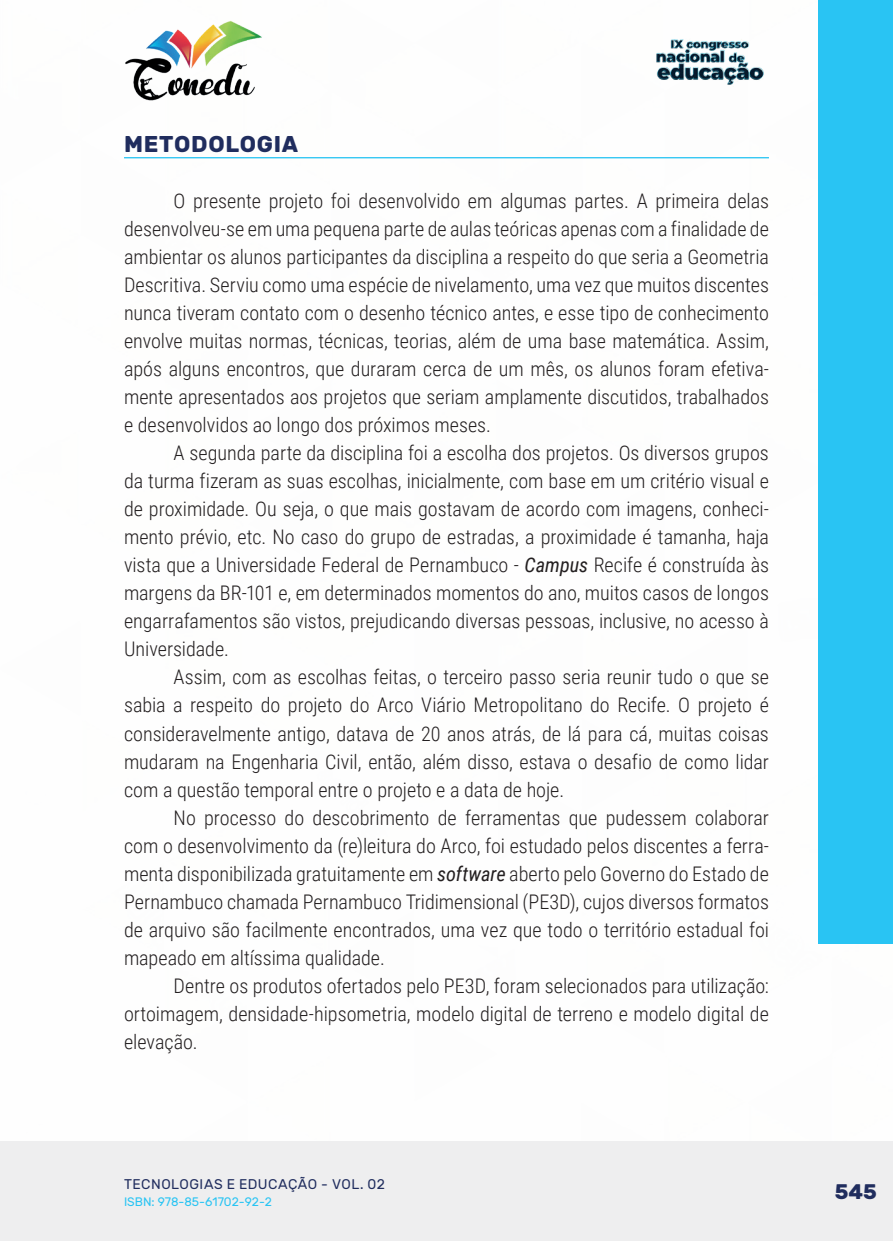
<style>
.page{position:relative;width:893px;height:1241px;background:#fff}
.page>*{position:absolute;margin:0;border:0;box-sizing:border-box;transform-origin:0 0}
._10_SUBTITULO{font:700 22.75px "Rubik";letter-spacing:.03em;color:#202d5e}
.t1{font:700 21px "Rubik";color:#202d5e}
._9_CORPO{font:300 20.12px/28px "Roboto Condensed";color:#231f20;text-align:justify}
.t2{font:14px "Rubik";letter-spacing:.035em;color:#202d5e}
.t3{font:12.25px "Rubik";color:#29c4f3}
.s1{font-weight:400;font-style:italic}
</style>
<div class="page">
<div style="left:0;top:1141px;width:893px;height:99px;background:#eeeeef"></div>
<div style="left:819px;top:0;width:74px;height:943px;background:#29c4f3"></div>
<img style="left:125px;top:20px;width:137px;height:81px">
<img style="left:656px;top:39px;width:108px;height:46px">
<hr style="left:124px;top:157px;width:645px;height:1px;background:#29c4f3">
<p class="_10_SUBTITULO" style="left:124px;top:131px;width:176px">METODOLOGIA</p>
<p class="_9_CORPO" style="left:124px;top:186px;width:646px;text-indent:50px">O presente projeto foi desenvolvido em algumas partes. A primeira delas desenvolveu-se em uma pequena parte de aulas teóricas apenas com a finalidade de ambientar os alunos participantes da disciplina a respeito do que seria a Geometria Descritiva. Serviu como uma espécie de nivelamento, uma vez que muitos discentes nunca tiveram contato com o desenho técnico antes, e esse tipo de conhecimento envolve muitas normas, técnicas, teorias, além de uma base matemática. Assim, após alguns encontros, que duraram cerca de um mês, os alunos foram efetiva&shy;mente apresentados aos projetos que seriam amplamente discutidos, trabalhados e desenvolvidos ao longo dos próximos meses.</p>
<p class="_9_CORPO" style="left:124px;top:438px;width:646px;text-indent:50px">A segunda parte da disciplina foi a escolha dos projetos. Os diversos grupos da turma fizeram as suas escolhas, inicialmente, com base em um critério visual e de proximidade. Ou seja, o que mais gostavam de acordo com imagens, conheci&shy;mento prévio, etc. No caso do grupo de estradas, a proximidade é tamanha, haja vista que a Universidade Federal de Pernambuco - <span class="s1">Campus</span> Recife é construída às margens da BR-101 e, em determinados momentos do ano, muitos casos de longos engarrafamentos são vistos, prejudicando diversas pessoas, inclusive, no acesso à Universidade.</p>
<p class="_9_CORPO" style="left:124px;top:662px;width:646px;text-indent:50px">Assim, com as escolhas feitas, o terceiro passo seria reunir tudo o que se sabia a respeito do projeto do Arco Viário Metropolitano do Recife. O projeto é consideravelmente antigo, datava de 20 anos atrás, de lá para cá, muitas coisas mudaram na Engenharia Civil, então, além disso, estava o desafio de como lidar com a questão temporal entre o projeto e a data de hoje.</p>
<p class="_9_CORPO" style="left:124px;top:802px;width:646px;text-indent:50px">No processo do descobrimento de ferramentas que pudessem colaborar com o desenvolvimento da (re)leitura do Arco, foi estudado pelos discentes a ferra&shy;menta disponibilizada gratuitamente em <span class="s1">software</span> aberto pelo Governo do Estado de Pernambuco chamada Pernambuco Tridimensional (PE3D), cujos diversos formatos de arquivo são facilmente encontrados, uma vez que todo o território estadual foi mapeado em altíssima qualidade.</p>
<p class="_9_CORPO" style="left:124px;top:970px;width:646px;text-indent:50px">Dentre os produtos ofertados pelo PE3D, foram selecionados para utilização: ortoimagem, densidade-hipsometria, modelo digital de terreno e modelo digital de elevação.</p>
<p class="t2" style="left:124px;top:1175px;width:263px">TECNOLOGIAS E EDUCAÇÃO - VOL. 02</p>
<p class="t3" style="left:124px;top:1194px;width:150px">ISBN: 978-85-61702-92-2</p>
<p class="t1" style="left:835px;top:1179px;width:44px">545</p>
</div>
